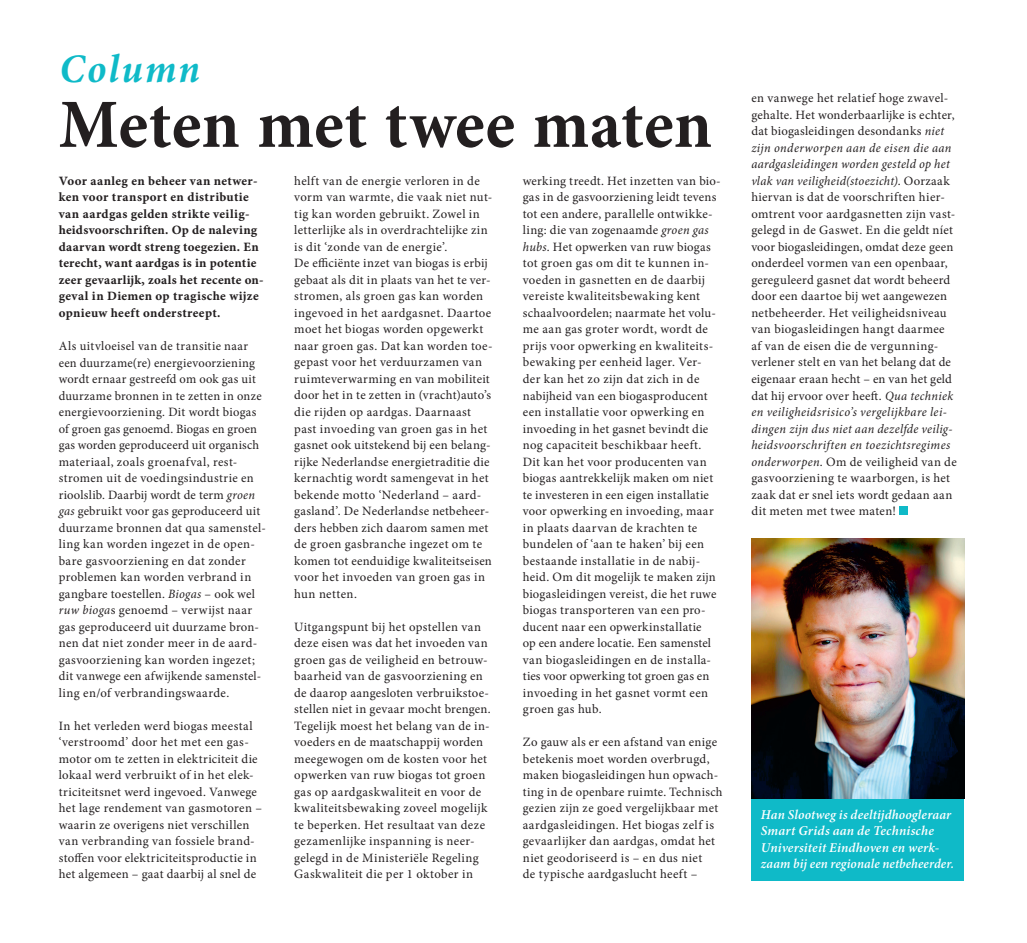
<style>
.page{position:relative;width:1027px;height:943px;background:#fff}
.page>*{position:absolute;margin:0;border:0;box-sizing:border-box;transform-origin:0 0}
.t1{font:700 69px "Minion Pro";letter-spacing:.005em;color:#231f20}
.t2{font:italic 700 40.5px "Minion Pro";letter-spacing:.055em;color:#0fbac8}
.t3{font:italic 600 13.5px/16.5px "Minion Pro";letter-spacing:.01em;color:#fff}
.t4{font:12.75px/16.5px "Minion Pro";letter-spacing:.025em;color:#231f20}
.t5{font:12.75px/16.5px "Minion Pro Bold Capt";letter-spacing:.025em;color:#231f20}
.s1{font-style:italic}
</style>
<div class="page">
<div style="left:899px;top:506px;width:9px;height:9px;background:#0fbac8"></div>
<div style="left:751px;top:798px;width:213px;height:82px;background:#0fbac8"></div>
<img style="left:751px;top:538px;width:213px;height:260px">
<h2 class="t2" style="left:59px;top:40px;width:142px">Column</h2>
<h1 class="t1" style="left:59px;top:76px;width:655px">Meten met twee maten</h1>
<p class="t5" style="left:59px;top:172px;width:206px">Voor aanleg en beheer van netwer&shy;ken voor transport en distributie van aardgas gelden strikte veilig&shy;heidsvoorschriften. Op de naleving daarvan wordt streng toegezien. En terecht, want aardgas is in potentie zeer gevaarlijk, zoals het recente on&shy;geval in Diemen op tragische wijze opnieuw heeft onderstreept.</p>
<p class="t4" style="left:59px;top:337px;width:209px">Als uitvloeisel van de transitie naar een duurzame(re) energievoorziening wordt ernaar gestreefd om ook gas uit duurzame bronnen in te zetten in onze energievoorziening. Dit wordt biogas of groen gas genoemd. Biogas en groen gas worden geproduceerd uit organisch materiaal, zoals groenafval, rest&shy;stromen uit de voedingsindustrie en rioolslib. Daarbij wordt de term <span class="s1">groen gas</span> gebruikt voor gas geproduceerd uit duurzame bronnen dat qua samenstel&shy;ling kan worden ingezet in de open&shy;bare gasvoorziening en dat zonder problemen kan worden verbrand in gangbare toestellen. <span class="s1">Biogas</span> – ook wel <span class="s1">ruw bioga</span>s genoemd – verwijst naar gas geproduceerd uit duurzame bron&shy;nen dat niet zonder meer in de aard&shy;gasvoorziening kan worden ingezet; dit vanwege een afwijkende samenstel&shy;ling en/of verbrandingswaarde.</p>
<p class="t4" style="left:59px;top:717px;width:205px">In het verleden werd biogas meestal ‘verstroomd’ door het met een gas&shy;motor om te zetten in elektriciteit die lokaal werd verbruikt of in het elek&shy;triciteitsnet werd ingevoed. Vanwege het lage rendement van gasmotoren – waarin ze overigens niet verschillen van verbranding van fossiele brand&shy;stoffen voor elektriciteitsproductie in het algemeen – gaat daarbij al snel de</p>
<p class="t4" style="left:523px;top:172px;width:199px">werking treedt. Het inzetten van bio&shy;gas in de gasvoorziening leidt tevens tot een andere, parallelle ontwikke&shy;ling: die van zogenaamde <span class="s1">groen gas hubs</span>. Het opwerken van ruw biogas tot groen gas om dit te kunnen in&shy;voeden in gasnetten en de daarbij vereiste kwaliteitsbewaking kent schaalvoordelen; naarmate het volu&shy;me aan gas groter wordt, wordt de prijs voor opwerking en kwaliteits&shy;bewaking per eenheid lager. Ver&shy;der kan het zo zijn dat zich in de nabijheid van een biogasproducent een installatie voor opwerking en invoeding in het gasnet bevindt die nog capaciteit beschikbaar heeft.<br>Dit kan het voor producenten van biogas aantrekkelijk maken om niet te investeren in een eigen installatie voor opwerking en invoeding, maar in plaats daarvan de krachten te bundelen of ‘aan te haken’ bij een bestaande installatie in de nabij&shy;heid. Om dit mogelijk te maken zijn biogasleidingen vereist, die het ruwe biogas transporteren van een pro&shy;ducent naar een opwerkinstallatie<br>op een andere locatie. Een samenstel van biogasleidingen en de installa&shy;ties voor opwerking tot groen gas en invoeding in het gasnet vormt een groen gas hub.</p>
<p class="t4" style="left:523px;top:733px;width:201px">Zo gauw als er een afstand van enige betekenis moet worden overbrugd, maken biogasleidingen hun opwach&shy;ting in de openbare ruimte. Technisch gezien zijn ze goed vergelijkbaar met aardgasleidingen. Het biogas zelf is gevaarlijker dan aardgas, omdat het niet geodoriseerd is – en dus niet<br>de typische aardgaslucht heeft –</p>
<p class="t4" style="left:294px;top:172px;width:200px">helft van de energie verloren in de vorm van warmte, die vaak niet nut&shy;tig kan worden gebruikt. Zowel in letterlijke als in overdrachtelijke zin is dit ‘zonde van de energie’.<br>De efficiënte inzet van biogas is erbij gebaat als dit in plaats van het te ver&shy;stromen, als groen gas kan worden ingevoed in het aardgasnet. Daartoe moet het biogas worden opgewerkt naar groen gas. Dat kan worden toe&shy;gepast voor het verduurzamen van ruimteverwarming en van mobiliteit door het in te zetten in (vracht)auto’s die rijden op aardgas. Daarnaast past invoeding van groen gas in het gasnet ook uitstekend bij een belang&shy;rijke Nederlandse energietraditie die kernachtig wordt samengevat in het bekende motto ‘Nederland – aard&shy;gasland’. De Nederlandse netbeheer&shy;ders hebben zich daarom samen met de groen gasbranche ingezet om te komen tot eenduidige kwaliteitseisen voor het invoeden van groen gas in hun netten.</p>
<p class="t4" style="left:294px;top:618px;width:198px">Uitgangspunt bij het opstellen van deze eisen was dat het invoeden van groen gas de veiligheid en betrouw&shy;baarheid van de gasvoorziening en de daarop aangesloten verbruikstoe&shy;stellen niet in gevaar mocht brengen.<br>Tegelijk moest het belang van de in&shy;voeders en de maatschappij worden meegewogen om de kosten voor het opwerken van ruw biogas tot groen gas op aardgaskwaliteit en voor de kwaliteitsbewaking zoveel mogelijk te beperken. Het resultaat van deze gezamenlijke inspanning is neer&shy;gelegd in de Ministeriële Regeling Gaskwaliteit die per 1 oktober in</p>
<p class="t4" style="left:751px;top:90px;width:207px">en vanwege het relatief hoge zwavel&shy;gehalte. Het wonderbaarlijke is echter, dat biogasleidingen desondanks <span class="s1">niet zijn onderworpen aan de eisen die aan aardgasleidingen worden gesteld op het vlak van veiligheid(stoezicht)</span>. Oorzaak hiervan is dat de voorschriften hier&shy;omtrent voor aardgasnetten zijn vast&shy;gelegd in de Gaswet. En die geldt níet voor biogasleidingen, omdat deze geen onderdeel vormen van een openbaar, gereguleerd gasnet dat wordt beheerd door een daartoe bij wet aangewezen netbeheerder. Het veiligheidsniveau van biogasleidingen hangt daarmee af van de eisen die de vergunning&shy;verlener stelt en van het belang dat de eigenaar eraan hecht – en van het geld dat hij ervoor over heeft. <span class="s1">Qua techniek en veiligheidsrisico’s vergelijkbare lei&shy;dingen zijn dus niet aan dezelfde veilig&shy;heidsvoorschriften en toezichtsregimes onderworpen</span>. Om de veiligheid van de gasvoorziening te waarborgen, is het zaak dat er snel iets wordt gedaan aan dit meten met twee maten!</p>
<p class="t3" style="left:761px;top:805px;width:195px">Han Slootweg is deeltijdhoogleraar Smart Grids aan de Technische Universiteit Eindhoven en werk&shy;zaam bij een regionale netbeheerder.</p>
</div>
